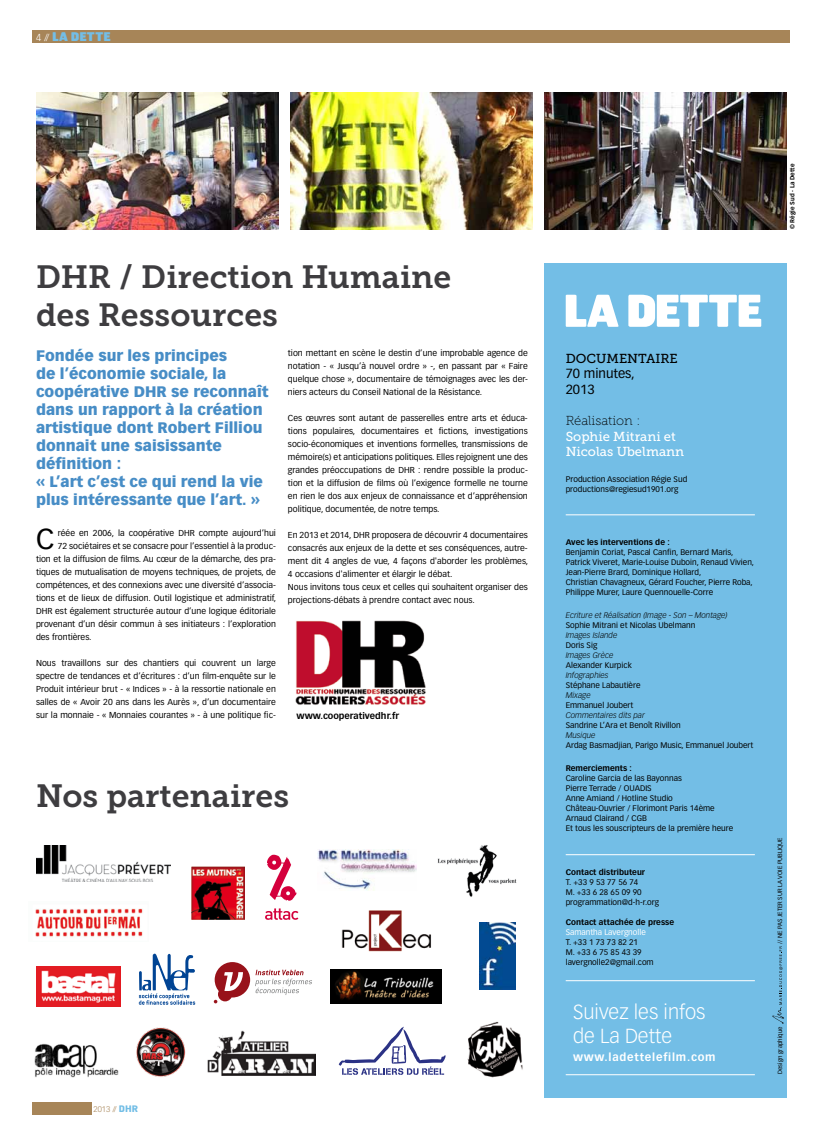
<style>
.page{position:relative;width:823px;height:1134px;background:#fff}
.page>*{position:absolute;margin:0;border:0;box-sizing:border-box;transform-origin:0 0}
.t1{font:32px/38.4px "Museo Slab 700";color:#3e3d40}
.t2{font:28.3px "Vectora LT Std";color:#000}
.t3{font:300 20px/24px "Vectora LT Std";color:#fff}
.t4{font:900 15px/18px "Vectora LT Std";color:#478dc6}
.t5{font:13px/15.6px "Museo Slab 500";color:#fff}
.t6{font:13px/15.6px "Vectora LT Std";color:#000}
.t7{font:13px "Museo Slab 500";color:#000}
.t8{font:13px "Museo Slab 100";color:#000}
.t9{font:900 12px "Hermes";color:#73bee6}
.t10{font:700 11px "Vectora LT Std";letter-spacing:.07em;color:#fff}
.t11{font:700 9px "Vectora LT Std";color:#000}
.t12{font:8.5px/13px "Vectora LT Std";color:#000;text-align:justify}
.t13{font:8px/10px "Vectora LT Std";color:#000}
.t14{font:italic 300 8px "Vectora LT Std";color:#000}
.t15{font:700 8px "Vectora LT Std";color:#000}
.t16{font:8px "Vectora LT Std";color:#fff}
.t17{font:300 8px "Vectora LT Std";color:#a78558}
.t18{font:6px "Vectora LT Std";color:#000}
.t19{font:700 6px "Vectora LT Std";color:#000}
.s1{font-family:"Vectora LT Std";font-weight:300;font-size:10px;color:#fff}
.s2{font-family:"Hermes";font-weight:700;font-size:9px;color:#73bee6}
</style>
<div class="page">
<div style="left:32px;top:30px;width:757px;height:13px;background:#a78558"></div>
<div style="left:544px;top:263px;width:242px;height:835px;background:#73bee6"></div>
<img style="left:295px;top:620px;width:131px;height:85px">
<svg style="left:772px;top:946px;width:12px;height:78px"></svg>
<img style="left:544px;top:93px;width:242px;height:136px">
<img style="left:290px;top:93px;width:242px;height:136px">
<img style="left:36px;top:93px;width:242px;height:136px">
<hr style="left:565px;top:514px;width:189px;height:1px;background:#fff">
<hr style="left:565px;top:854px;width:189px;height:1px;background:#fff">
<hr style="left:565px;top:980px;width:189px;height:1px;background:#fff">
<hr style="left:565px;top:1074px;width:189px;height:1px;background:#fff">
<div style="left:32px;top:1103px;width:59px;height:12px;background:#a78558"></div>
<svg style="left:565px;top:295px;width:195px;height:32px"></svg>
<img style="left:207px;top:1030px;width:108px;height:45px">
<img style="left:36px;top:845px;width:134px;height:36px">
<img style="left:192px;top:867px;width:52px;height:52px">
<img style="left:34px;top:1043px;width:85px;height:35px">
<img style="left:479px;top:922px;width:36px;height:67px">
<svg style="left:338px;top:1027px;width:108px;height:48px"></svg>
<img style="left:36px;top:966px;width:84px;height:40px">
<img style="left:136px;top:1027px;width:50px;height:50px">
<svg style="left:255px;top:970px;width:57px;height:25px"></svg>
<div style="left:218px;top:987px;width:14px;height:14px;background:#98121a;border-radius:50%"></div>
<div style="left:214px;top:962px;width:36px;height:35px;background:#98121a;border-radius:50%"></div>
<svg style="left:224px;top:972px;width:19px;height:19px"></svg>
<img style="left:317px;top:849px;width:99px;height:41px">
<img style="left:341px;top:910px;width:90px;height:42px">
<img style="left:437px;top:845px;width:80px;height:52px">
<svg style="left:267px;top:855px;width:29px;height:46px"></svg>
<svg style="left:265px;top:908px;width:33px;height:12px"></svg>
<svg style="left:139px;top:954px;width:56px;height:51px"></svg>
<img style="left:330px;top:970px;width:111px;height:33px">
<img style="left:467px;top:1021px;width:56px;height:57px">
<img style="left:35px;top:908px;width:108px;height:29px">
<h3 class="t9" style="left:36px;top:28px;width:76px"><span class="s1">4 //</span> LA DETTE</h3>
<h1 class="t1" style="left:36px;top:258px;width:416px">DHR / Direction Humaine des Ressources</h1>
<p class="t4" style="left:36px;top:347px;width:234px">Fondée sur les principes<br>de l’économie sociale, la coopérative DHR se reconnaît dans un rapport à la création artistique dont Robert Filliou donnait une saisissante définition :<br>« L’art c’est ce qui rend la vie plus intéressante que l’art. »</p>
<h2 class="t2" style="left:36px;top:522px;width:20px">C</h2>
<p class="t12" style="left:58px;top:527px;width:219px">réée en 2006, la coopérative DHR compte aujourd’hui</p>
<p class="t12" style="left:58px;top:540px;width:219px">72 sociétaires et se consacre pour l’essentiel à la produc-</p>
<p class="t12" style="left:36px;top:553px;width:241px">tion et la diffusion de films. Au cœur de la démarche, des pra-</p>
<p class="t12" style="left:36px;top:566px;width:241px">tiques de mutualisation de moyens techniques, de projets, de</p>
<p class="t12" style="left:36px;top:579px;width:241px">compétences, et des connexions avec une diversité d’associa-</p>
<p class="t12" style="left:36px;top:592px;width:241px">tions et de lieux de diffusion. Outil logistique et administratif,</p>
<p class="t12" style="left:36px;top:605px;width:241px">DHR est également structurée autour d’une logique éditoriale</p>
<p class="t12" style="left:36px;top:618px;width:241px">provenant d’un désir commun à ses initiateurs : l’exploration</p>
<p class="t12" style="left:36px;top:631px;width:57px">des frontières.</p>
<p class="t12" style="left:36px;top:657px;width:241px">Nous travaillons sur des chantiers qui couvrent un large spectre de tendances et d’écritures : d’un film-enquête sur le Produit intérieur brut - « Indices » - à la ressortie nationale en salles de « Avoir 20 ans dans les Aurès », d’un documentaire sur la monnaie - « Monnaies courantes » - à une politique fic-</p>
<p class="t12" style="left:288px;top:347px;width:241px">tion mettant en scène le destin d’une improbable agence de notation - « Jusqu’à nouvel ordre » -, en passant par « Faire quelque chose », documentaire de témoignages avec les der&shy;niers acteurs du Conseil National de la Résistance.</p>
<p class="t12" style="left:288px;top:412px;width:241px">Ces œuvres sont autant de passerelles entre arts et éduca&shy;tions populaires, documentaires et fictions, investigations socio-économiques et inventions formelles, transmissions de mémoire(s) et anticipations politiques. Elles rejoignent une des grandes préoccupations de DHR : rendre possible la produc&shy;tion et la diffusion de films où l’exigence formelle ne tourne en rien le dos aux enjeux de connaissance et d’appréhension politique, documentée, de notre temps.</p>
<p class="t12" style="left:288px;top:528px;width:241px;text-align:left">En 2013 et 2014, DHR proposera de découvrir 4 documentaires consacrés aux enjeux de la dette et ses conséquences, autre&shy;ment dit 4 angles de vue, 4 façons d'aborder les problèmes, 4 occasions d'alimenter et élargir le débat.<br>Nous invitons tous ceux et celles qui souhaitent organiser des projections-débats à prendre contact avec nous.</p>
<p class="t11" style="left:296px;top:710px;width:104px">www.cooperativedhr.fr</p>
<h1 class="t1" style="left:36px;top:777px;width:254px">Nos partenaires</h1>
<p class="t17" style="left:94px;top:1104px;width:46px">2013 // <span class="s2">dhr</span></p>
<p class="t19" style="left:788px;top:229px;width:67px;rotate:-90deg">© Régie Sud - La Dette</p>
<h3 class="t7" style="left:565px;top:351px;width:114px">Documentaire</h3>
<h3 class="t6" style="left:565px;top:366px;width:70px">70 minutes,<br>2013</h3>
<h3 class="t8" style="left:565px;top:413px;width:76px">Réalisation :</h3>
<h3 class="t5" style="left:565px;top:428px;width:120px">Sophie Mitrani et<br>Nicolas Ubelmann</h3>
<p class="t13" style="left:565px;top:474px;width:123px">Production Association Régie Sud productions@regiesud1901.org</p>
<p class="t15" style="left:565px;top:537px;width:105px">Avec les interventions de :</p>
<p class="t13" style="left:565px;top:547px;width:190px">Benjamin Coriat, Pascal Canfin, Bernard Maris, Patrick Viveret, Marie-Louise Duboin, Renaud Vivien, Jean-Pierre Brard, Dominique Hollard,<br>Christian Chavagneux, Gérard Foucher, Pierre Roba, Philippe Murer, Laure Quennouelle-Corre</p>
<p class="t14" style="left:565px;top:610px;width:163px">Ecriture et Réalisation (Image - Son – Montage)</p>
<p class="t13" style="left:565px;top:620px;width:131px">Sophie Mitrani et Nicolas Ubelmann</p>
<p class="t14" style="left:565px;top:630px;width:53px">Images Islande</p>
<p class="t13" style="left:565px;top:640px;width:33px">Doris Sig</p>
<p class="t14" style="left:565px;top:650px;width:49px">Images Grèce</p>
<p class="t13" style="left:565px;top:660px;width:68px">Alexander Kurpick</p>
<p class="t14" style="left:565px;top:670px;width:44px">Infographies</p>
<p class="t13" style="left:565px;top:680px;width:76px">Stéphane Labautière</p>
<p class="t14" style="left:565px;top:690px;width:26px">Mixage</p>
<p class="t13" style="left:565px;top:700px;width:69px">Emmanuel Joubert</p>
<p class="t14" style="left:565px;top:710px;width:81px">Commentaires dits par</p>
<p class="t13" style="left:565px;top:720px;width:116px">Sandrine L’Ara et Benoît Rivillon</p>
<p class="t14" style="left:565px;top:730px;width:31px">Musique</p>
<p class="t13" style="left:565px;top:740px;width:189px">Ardag Basmadjian, Parigo Music, Emmanuel Joubert</p>
<p class="t15" style="left:565px;top:763px;width:68px">Remerciements :</p>
<p class="t13" style="left:565px;top:773px;width:169px">Caroline Garcia de las Bayonnas<br>Pierre Terrade / OUADIS<br>Anne Amiand / Hotline Studio<br>Château-Ouvrier / Florimont Paris 14ème<br>Arnaud Clairand / CGB<br>Et tous les souscripteurs de la première heure</p>
<p class="t15" style="left:565px;top:867px;width:81px">Contact distributeur</p>
<p class="t13" style="left:565px;top:877px;width:95px">T. +33 9 53 77 56 74<br>M. +33 6 28 65 09 90 programmation@d-h-r.org</p>
<p class="t15" style="left:565px;top:917px;width:110px">Contact attachée de presse</p>
<p class="t16" style="left:565px;top:927px;width:82px">Samantha Lavergnolle</p>
<p class="t13" style="left:565px;top:937px;width:89px">T. +33 1 73 73 82 21<br>M. +33 6 75 85 43 39 lavergnolle2@gmail.com</p>
<h3 class="t3" style="left:572px;top:1000px;width:134px">Suivez les infos de La Dette</h3>
<p class="t10" style="left:572px;top:1050px;width:144px">www.ladettelefilm.com</p>
<p class="t18" style="left:775px;top:944px;width:108px;rotate:-90deg">// NE PAS JETER SUR LA VOIE PUBLIQUE</p>
<p class="t18" style="left:775px;top:1074px;width:49px;rotate:-90deg">Design graphique</p>
</div>
